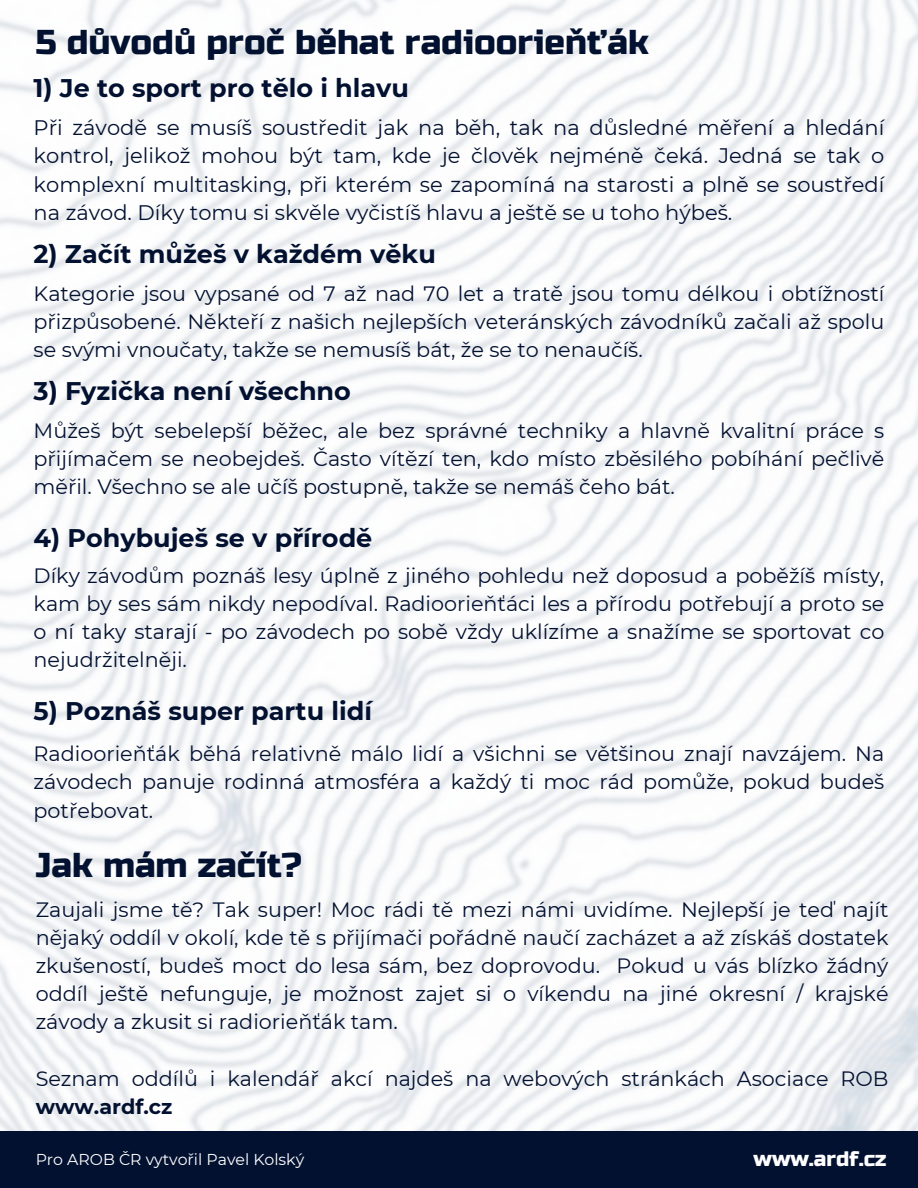
<style>
.page{position:relative;width:918px;height:1188px;background:#fff}
.page>*{position:absolute;margin:0;border:0;box-sizing:border-box;transform-origin:0 0}
.t1{font:34.5px "Russo One";color:#031131}
.t2{font:700 25.5px "Montserrat";color:#031131}
.t3{font:21px/28.5px "Montserrat";color:#031131;text-align:justify}
.t4{font:21px "Russo One";color:#fff}
.t5{font:20.7px/28.2px "Montserrat";color:#031131;text-align:justify}
.t6{font:15.75px "Montserrat";color:#fff}
.s1{font-weight:700}
</style>
<div class="page">
<div style="left:0;top:1131px;width:918px;height:57px;background:#031131"></div>
<h2 class="t1" style="left:36px;top:22px;width:615px">5 důvodů proč běhat radioorieňťák</h2>
<h3 class="t2" style="left:34px;top:72px;width:377px">1) Je to sport pro tělo i hlavu</h3>
<p class="t3" style="left:34px;top:113px;width:852px">Při závodě se musíš soustředit jak na běh, tak na důsledné měření a hledání kontrol, jelikož mohou být tam, kde je člověk nejméně čeká. Jedná se tak o komplexní multitasking, při kterém se zapomíná na starosti a plně se soustředí na závod. Díky tomu si skvěle vyčistíš hlavu a ještě se u toho hýbeš.</p>
<h2 class="t2" style="left:34px;top:238px;width:404px">2) Začít můžeš v každém věku</h2>
<h3 class="t5" style="left:34px;top:279px;width:852px">Kategorie jsou vypsané od 7 až nad 70 let a tratě jsou tomu délkou i obtížností přizpůsobené. Někteří z našich nejlepších veteránských závodníků začali až spolu se svými vnoučaty, takže se nemusíš bát, že se to nenaučíš.</h3>
<h2 class="t2" style="left:34px;top:375px;width:319px">3) Fyzička není všechno</h2>
<h3 class="t5" style="left:34px;top:416px;width:852px">Můžeš být sebelepší běžec, ale bez správné techniky a hlavně kvalitní práce s přijímačem se neobejdeš. Často vítězí ten, kdo místo zběsilého pobíhání pečlivě měřil. Všechno se ale učíš postupně, takže se nemáš čeho bát.</h3>
<p class="t2" style="left:34px;top:522px;width:340px">4) Pohybuješ se v přírodě</p>
<h1 class="t5" style="left:34px;top:561px;width:852px">Díky závodům poznáš lesy úplně z jiného pohledu než doposud a poběžíš místy, kam by ses sám nikdy nepodíval. Radioorieňťáci les a přírodu potřebují a proto se o ní taky starají - po závodech po sobě vždy uklízíme a snažíme se sportovat co nejudržitelněji.</h1>
<h2 class="t2" style="left:34px;top:695px;width:340px">5) Poznáš super partu lidí</h2>
<h3 class="t5" style="left:34px;top:740px;width:852px">Radioorieňťák běhá relativně málo lidí a všichni se většinou znají navzájem. Na závodech panuje rodinná atmosféra a každý ti moc rád pomůže, pokud budeš potřebovat.</h3>
<h3 class="t1" style="left:36px;top:845px;width:268px">Jak mám začít?</h3>
<h2 class="t5" style="left:36px;top:895px;width:854px">Zaujali jsme tě? Tak super! Moc rádi tě mezi námi uvidíme. Nejlepší je teď najít nějaký oddíl v okolí, kde tě s přijímači pořádně naučí zacházet a až získáš dostatek zkušeností, budeš moct do lesa sám, bez doprovodu. Pokud u vás blízko žádný oddíl ještě nefunguje, je možnost zajet si o víkendu na jiné okresní / krajské závody a zkusit si radiorieňťák tam.</h2>
<h3 class="t5" style="left:36px;top:1064px;width:854px">Seznam oddílů i kalendář akcí najdeš na webových stránkách Asociace ROB <span class="s1">www.ardf.cz</span></h3>
<h3 class="t6" style="left:36px;top:1149px;width:270px">Pro AROB ČR vytvořil Pavel Kolský</h3>
<h1 class="t4" style="left:754px;top:1146px;width:134px">www.ardf.cz</h1>
</div>
